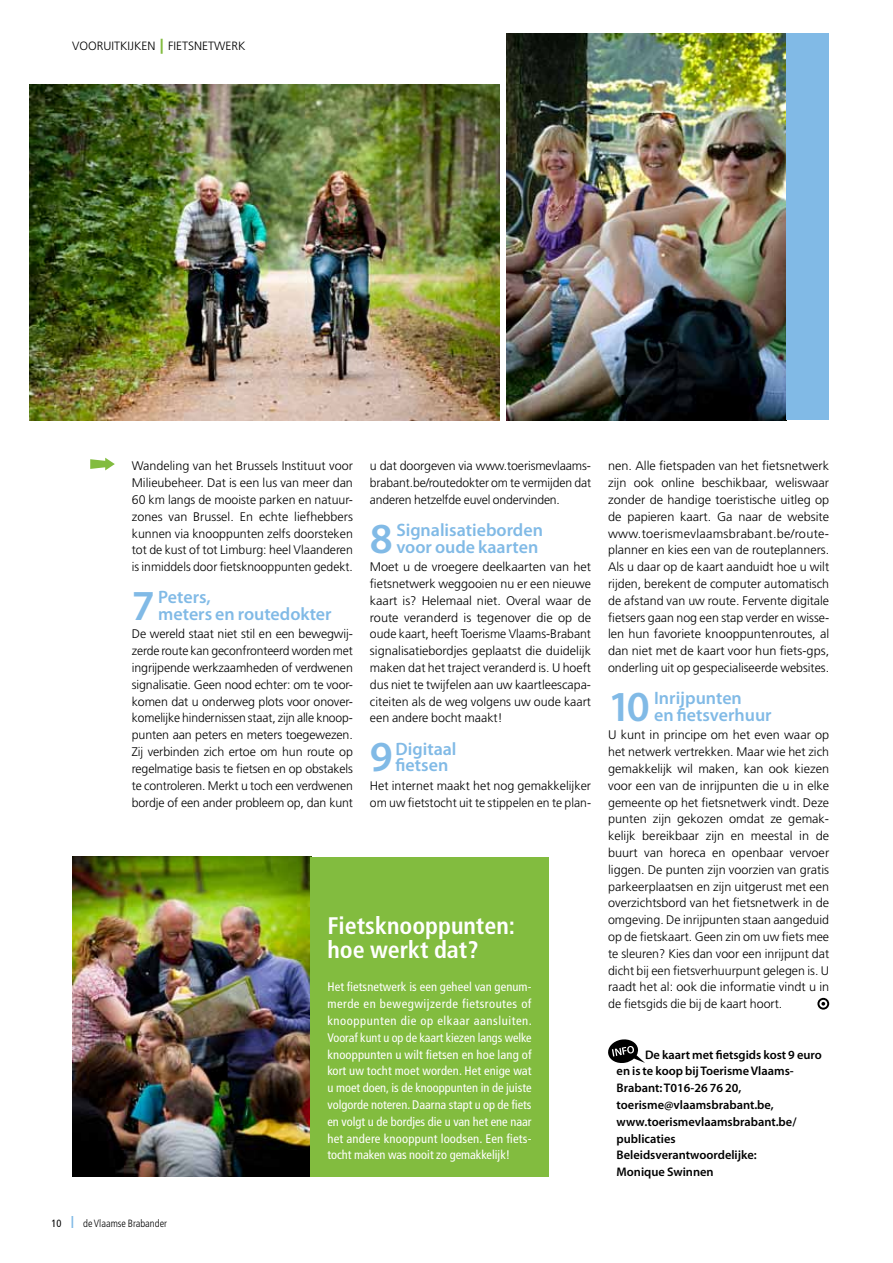
<style>
.page{position:relative;width:893px;height:1263px;background:#fff}
.page>*{position:absolute;margin:0;border:0;box-sizing:border-box;transform-origin:0 0}
.t1{font:600 42.9px "Myriad Pro";color:#81bae6}
.t2{font:700 condensed 24px/24px "Frutiger LT";color:#fff}
.t3{font:600 18px/16.8px "Myriad Pro";color:#81bae6}
.t4{font:300 12.45px/16.8px "Frutiger LT";color:#000;text-align:justify}
.t5{font:condensed 12.45px/16.8px "Frutiger LT";color:#fff;text-align:justify}
.t6{font:600 12.45px/16.8px "Myriad Pro";color:#000}
.t7{font:300 12px "Frutiger LT";color:#000}
.t8{font:300 condensed 10.5px "Frutiger LT";color:#000}
.s1{font-weight:900;font-size:15px;color:#82bc3f}
.s2{font-weight:400}
.s3{font-weight:900;font-stretch:normal;font-size:12px;color:#81bae6}
</style>
<div class="page">
<img style="left:72px;top:857px;width:238px;height:319px">
<div style="left:310px;top:857px;width:239px;height:319px;background:#82bc3f"></div>
<img style="left:506px;top:34px;width:281px;height:386px">
<svg style="left:90px;top:458px;width:25px;height:12px"></svg>
<svg style="left:817px;top:998px;width:12px;height:12px"></svg>
<img style="left:30px;top:84px;width:470px;height:336px">
<svg style="left:608px;top:1039px;width:37px;height:24px"></svg>
<div style="left:787px;top:34px;width:42px;height:386px;background:#81bae6"></div>
<p class="t7" style="left:72px;top:39px;width:15px">Vooruitkijken</p>
<p class="t7" style="left:160px;top:39px;width:16px"><span class="s1">|</span> fietsnetwerk</p>
<p class="t4" style="left:132px;top:458px;width:223px">Wandeling van het Brussels Instituut voor Milieubeheer. Dat is een lus van meer dan 60 km langs de mooiste parken en natuur&shy;zones van Brussel. En echte liefhebbers kunnen via knooppunten zelfs doorsteken tot de kust of tot Limburg: heel Vlaanderen is inmiddels door fietsknooppunten gedekt.</p>
<h1 class="t1" style="left:132px;top:578px;width:25px">7</h1>
<h3 class="t3" style="left:158px;top:588px;width:175px">Peters,<br>meters en routedokter</h3>
<p class="t4" style="left:132px;top:626px;width:223px">De wereld staat niet stil en een bewegwij&shy;zerde route kan geconfronteerd worden met ingrijpende werkzaamheden of verdwenen signalisatie. Geen nood echter: om te voor&shy;komen dat u onderweg plots voor onover&shy;komelijke hindernissen staat, zijn alle knoop&shy;punten aan peters en meters toegewezen.<br>Zij verbinden zich ertoe om hun route op regelmatige basis te fietsen en op obstakels te controleren. Merkt u toch een verdwenen bordje of een ander probleem op, dan kunt</p>
<p class="t4" style="left:370px;top:458px;width:223px">u dat doorgeven via www.toerismevlaams&shy;brabant.be/routedokter om te vermijden dat anderen hetzelfde euvel ondervinden.</p>
<h1 class="t1" style="left:370px;top:511px;width:25px">8</h1>
<h3 class="t3" style="left:396px;top:521px;width:148px">Signalisatieborden voor oude kaarten</h3>
<p class="t4" style="left:370px;top:559px;width:223px">Moet u de vroegere deelkaarten van het fietsnetwerk weggooien nu er een nieuwe kaart is? Helemaal niet. Overal waar de route veranderd is tegenover die op de oude kaart, heeft Toerisme Vlaams-Brabant signalisatiebordjes geplaatst die duidelijk maken dat het traject veranderd is. U hoeft dus niet te twijfelen aan uw kaartleescapa&shy;citeiten als de weg volgens uw oude kaart een andere bocht maakt!</p>
<h1 class="t1" style="left:370px;top:730px;width:25px">9</h1>
<h3 class="t3" style="left:396px;top:740px;width:63px">Digitaal fietsen</h3>
<p class="t4" style="left:370px;top:777px;width:223px">Het internet maakt het nog gemakkelijker om uw fietstocht uit te stippelen en te plan-</p>
<h2 class="t2" style="left:327px;top:913px;width:189px">Fietsknooppunten: hoe werkt dat?</h2>
<p class="t8" style="left:52px;top:1217px;width:117px"><span class="s2">10</span> <span class="s3">|</span> de Vlaamse Brabander</p>
<p class="t5" style="left:327px;top:979px;width:206px">Het fietsnetwerk is een geheel van genum&shy;merde en bewegwijzerde fietsroutes of knooppunten die op elkaar aansluiten.<br>Vooraf kunt u op de kaart kiezen langs welke knooppunten u wilt fietsen en hoe lang of kort uw tocht moet worden. Het enige wat u moet doen, is de knooppunten in de juiste volgorde noteren. Daarna stapt u op de fiets en volgt u de bordjes die u van het ene naar het andere knooppunt loodsen. Een fiets&shy;tocht maken was nooit zo gemakkelijk!</p>
<p class="t4" style="left:608px;top:458px;width:223px">nen. Alle fietspaden van het fietsnetwerk zijn ook online beschikbaar, weliswaar zonder de handige toeristische uitleg op de papieren kaart. Ga naar de website www.toerismevlaamsbrabant.be/route&shy;planner en kies een van de routeplanners.<br>Als u daar op de kaart aanduidt hoe u wilt rijden, berekent de computer automatisch de afstand van uw route. Fervente digitale fietsers gaan nog een stap verder en wisse&shy;len hun favoriete knooppuntenroutes, al dan niet met de kaart voor hun fiets-gps, onderling uit op gespecialiseerde websites.</p>
<h1 class="t1" style="left:608px;top:679px;width:43px">10</h1>
<h3 class="t3" style="left:654px;top:689px;width:119px">Inrijpunten<br>en fietsverhuur</h3>
<p class="t4" style="left:608px;top:727px;width:223px">U kunt in principe om het even waar op het netwerk vertrekken. Maar wie het zich gemakkelijk wil maken, kan ook kiezen voor een van de inrijpunten die u in elke gemeente op het fietsnetwerk vindt. Deze punten zijn gekozen omdat ze gemak&shy;kelijk bereikbaar zijn en meestal in de buurt van horeca en openbaar vervoer liggen. De punten zijn voorzien van gratis parkeerplaatsen en zijn uitgerust met een overzichtsbord van het fietsnetwerk in de omgeving. De inrijpunten staan aangeduid op de fietskaart. Geen zin om uw fiets mee te sleuren? Kies dan voor een inrijpunt dat dicht bij een fietsverhuurpunt gelegen is. U raadt het al: ook die informatie vindt u in de fietsgids die bij de kaart hoort.</p>
<p class="t6" style="left:617px;top:1046px;width:207px;text-indent:28px">De kaart met fietsgids kost 9 euro en is te koop bij Toerisme Vlaams-<br>Brabant: T016-26 76 20, toerisme@vlaamsbrabant.be, www.toerismevlaamsbrabant.be/ publicaties<br>Beleidsverantwoordelijke:<br>Monique Swinnen</p>
</div>
